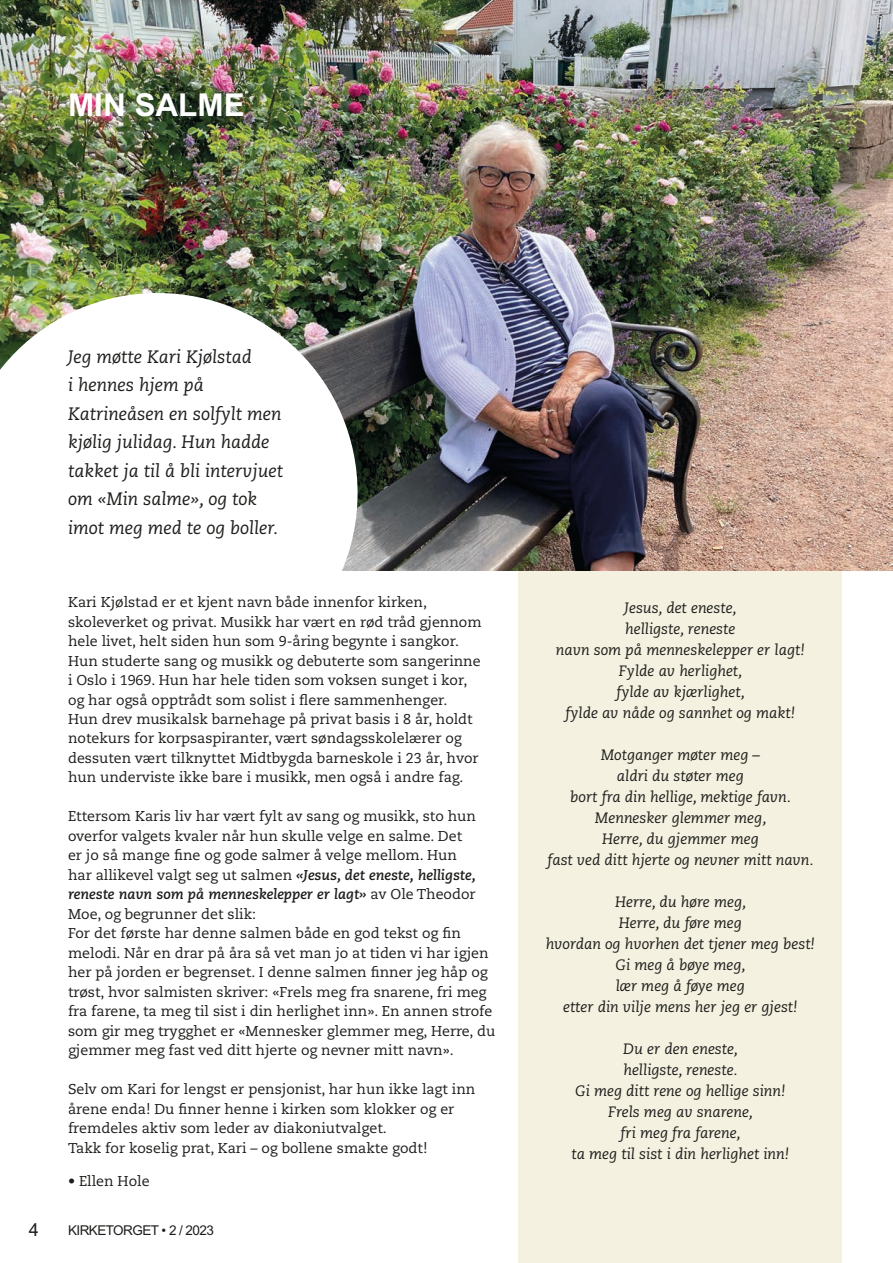
<style>
.page{position:relative;width:893px;height:1263px;background:#fff}
.page>*{position:absolute;margin:0;border:0;box-sizing:border-box;transform-origin:0 0}
.tekst{font:700 31.5px "Arial MT Std";color:#fff}
.Ingress{font:italic 18px/28.5px "Caecilia LT Pro 56";color:#1d1d1b}
.t1{font:18px "Arial MT Std";color:#1d1d1b}
.tekst-2{font:italic 15px "Caecilia LT Pro 56";color:#1d1d1b}
.tekst-3{font:14.25px/19.5px "Caecilia LT Pro 55 Roman";color:#1d1d1b}
.t2{font:13.5px "Arial MT Std";letter-spacing:-.04em;color:#1d1d1b}
.s1{font-family:"Caecilia LT Pro 76";font-weight:700;font-style:italic}
</style>
<div class="page">
<div style="left:519px;top:544px;width:323px;height:719px;background:#f4f1e0"></div>
<img style="left:0;top:0;width:893px;height:570px">
<svg style="left:0;top:293px;width:358px;height:278px"></svg>
<p class="tekst" style="left:68px;top:87px;width:178px">MIN SALME</p>
<p class="Ingress" style="left:68px;top:342px;width:217px">Jeg møtte Kari Kjølstad<br>i hennes hjem på<br>Katrineåsen en solfylt men kjølig julidag. Hun hadde takket ja til å bli intervjuet om «Min salme», og tok imot meg med te og boller.</p>
<p class="tekst-3" style="left:68px;top:592px;width:415px">Kari Kjølstad er et kjent navn både innenfor kirken, skoleverket og privat. Musikk har vært en rød tråd gjennom hele livet, helt siden hun som 9-åring begynte i sangkor.</p>
<p class="tekst-3" style="left:68px;top:651px;width:414px">Hun studerte sang og musikk og debuterte som sangerinne</p>
<p class="tekst-3" style="left:68px;top:670px;width:401px">i Oslo i 1969. Hun har hele tiden som voksen sunget i kor,</p>
<p class="tekst-3" style="left:68px;top:689px;width:412px">og har også opptrådt som solist i flere sammenhenger.<br>Hun drev musikalsk barnehage på privat basis i 8 år, holdt notekurs for korpsaspiranter, vært søndagsskolelærer og dessuten vært tilknyttet Midtbygda barneskole i 23 år, hvor hun underviste ikke bare i musikk, men også i andre fag.</p>
<p class="tekst-3" style="left:68px;top:806px;width:409px">Ettersom Karis liv har vært fylt av sang og musikk, sto hun overfor valgets kvaler når hun skulle velge en salme. Det er jo så mange fine og gode salmer å velge mellom. Hun har allikevel valgt seg ut salmen <span class="s1">«Jesus, det eneste, helligste, reneste navn som på menneskelepper er lagt»</span> av Ole Theodor Moe, og begrunner det slik:</p>
<p class="tekst-3" style="left:68px;top:923px;width:429px">For det første har denne salmen både en god tekst og fin melodi. Når en drar på åra så vet man jo at tiden vi har igjen her på jorden er begrenset. I denne salmen finner jeg håp og trøst, hvor salmisten skriver: «Frels meg fra snarene, fri meg fra farene, ta meg til sist i din herlighet inn». En annen strofe som gir meg trygghet er «Mennesker glemmer meg, Herre, du gjemmer meg fast ved ditt hjerte og nevner mitt navn».</p>
<p class="tekst-3" style="left:68px;top:1079px;width:409px">Selv om Kari for lengst er pensjonist, har hun ikke lagt inn årene enda! Du finner henne i kirken som klokker og er fremdeles aktiv som leder av diakoniutvalget.</p>
<p class="tekst-3" style="left:68px;top:1138px;width:361px">Takk for koselig prat, Kari – og bollene smakte godt!</p>
<p class="tekst-3" style="left:68px;top:1171px;width:83px">• Ellen Hole</p>
<p class="t1" style="left:29px;top:1219px;width:12px">4</p>
<p class="t2" style="left:68px;top:1222px;width:147px">KIRKETORGET • 2 / 2023</p>
<p class="tekst-2" style="left:625px;top:598px;width:114px">Jesus, det eneste,</p>
<p class="tekst-2" style="left:625px;top:619px;width:112px">helligste, reneste</p>
<p class="tekst-2" style="left:556px;top:640px;width:250px">navn som på menneskelepper er lagt!</p>
<p class="tekst-2" style="left:619px;top:661px;width:125px">Fylde av herlighet,</p>
<p class="tekst-2" style="left:616px;top:682px;width:130px">fylde av kjærlighet,</p>
<p class="tekst-2" style="left:565px;top:703px;width:231px">fylde av nåde og sannhet og makt!</p>
<p class="tekst-2" style="left:601px;top:745px;width:161px">Motganger møter meg –</p>
<p class="tekst-2" style="left:617px;top:766px;width:128px">aldri du støter meg</p>
<p class="tekst-2" style="left:570px;top:787px;width:222px">bort fra din hellige, mektige favn.</p>
<p class="tekst-2" style="left:595px;top:808px;width:173px">Mennesker glemmer meg,</p>
<p class="tekst-2" style="left:602px;top:829px;width:158px">Herre, du gjemmer meg</p>
<p class="tekst-2" style="left:548px;top:850px;width:268px">fast ved ditt hjerte og nevner mitt navn.</p>
<p class="tekst-2" style="left:615px;top:892px;width:133px">Herre, du høre meg,</p>
<p class="tekst-2" style="left:619px;top:913px;width:125px">Herre, du føre meg</p>
<p class="tekst-2" style="left:546px;top:934px;width:271px">hvordan og hvorhen det tjener meg best!</p>
<p class="tekst-2" style="left:615px;top:955px;width:132px">Gi meg å bøye meg,</p>
<p class="tekst-2" style="left:616px;top:976px;width:131px">lær meg å føye meg</p>
<p class="tekst-2" style="left:563px;top:997px;width:236px">etter din vilje mens her jeg er gjest!</p>
<p class="tekst-2" style="left:623px;top:1039px;width:116px">Du er den eneste,</p>
<p class="tekst-2" style="left:624px;top:1060px;width:116px">helligste, reneste.</p>
<p class="tekst-2" style="left:575px;top:1081px;width:212px">Gi meg ditt rene og hellige sinn!</p>
<p class="tekst-2" style="left:608px;top:1102px;width:146px">Frels meg av snarene,</p>
<p class="tekst-2" style="left:621px;top:1123px;width:122px">fri meg fra farene,</p>
<p class="tekst-2" style="left:571px;top:1144px;width:219px">ta meg til sist i din herlighet inn!</p>
</div>
